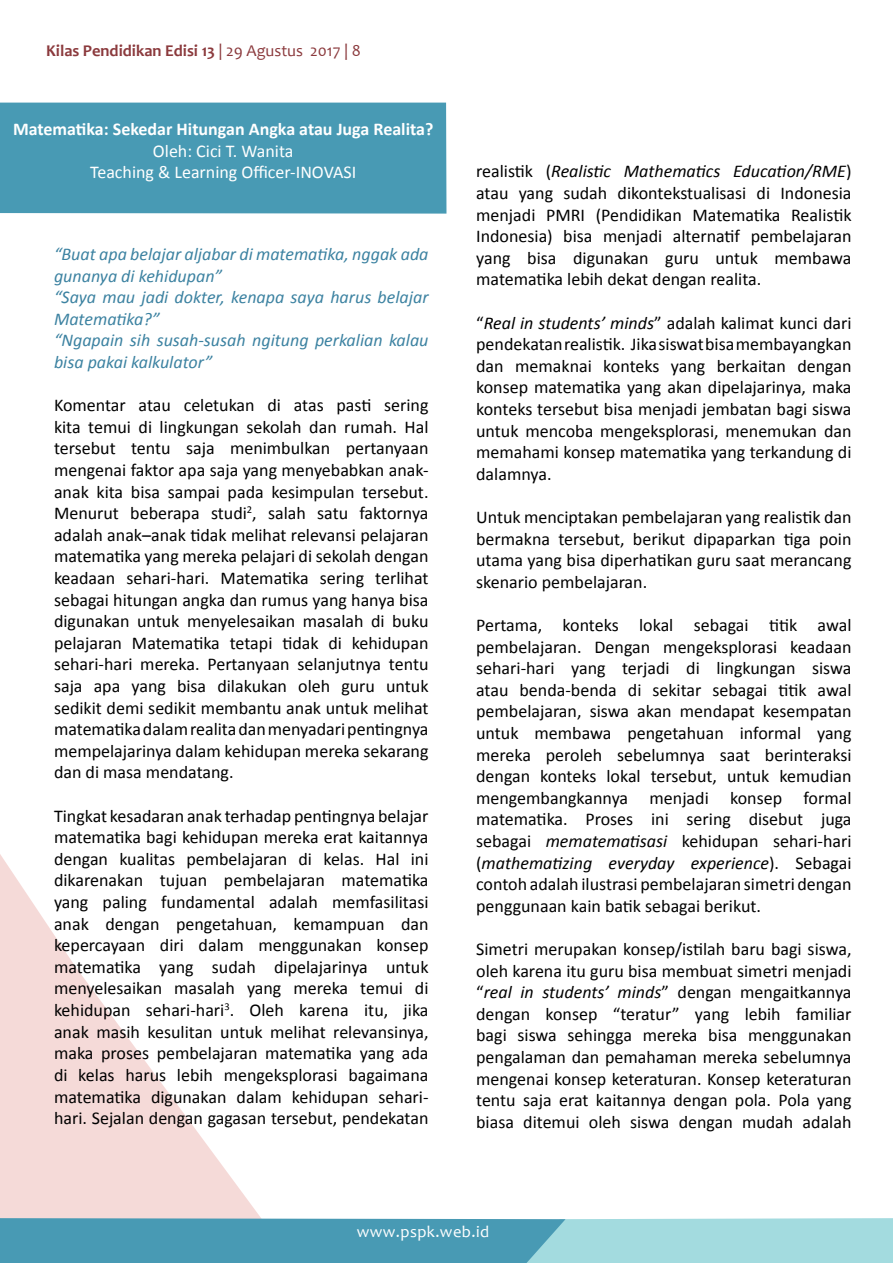
<style>
.page{position:relative;width:893px;height:1263px;background:#fff}
.page>*{position:absolute;margin:0;border:0;box-sizing:border-box;transform-origin:0 0}
.t1{font:18px/21.6px "Calibri";color:#000;text-align:justify}
.t2{font:italic 18px/21.6px "Calibri";color:#3c82a1}
.t3{font:18px/21.6px "Calibri";color:#fff;text-align:center}
.t4{font:700 18px "Calibri";color:#fff}
.t5{font:700 16.5px "Candara";color:#8b3a3d}
.t6{font:16.5px "Candara";letter-spacing:.025em;color:#fff}
.s1{font-weight:400}
.s2{font-style:italic}
</style>
<div class="page">
<div style="left:0;top:103px;width:446px;height:111px;background:#489ab4"></div>
<svg style="left:0;top:855px;width:893px;height:408px"></svg>
<p class="t5" style="left:46px;top:40px;width:316px">Kilas Pendidikan Edisi 13 <span class="s1">| 29 Agustus 2017 | 8</span></p>
<p class="t4" style="left:13px;top:118px;width:422px">Matematika: Sekedar Hitungan Angka atau Juga Realita?</p>
<p class="t3" style="left:90px;top:140px;width:268px">Oleh: Cici T. Wanita<br>Teaching &amp; Learning Officer-INOVASI</p>
<p class="t2" style="left:54px;top:243px;width:376px">“Buat apa belajar aljabar di matematika, nggak ada gunanya di kehidupan”<br>“Saya mau jadi dokter, kenapa saya harus belajar Matematika?”<br>“Ngapain sih susah-susah ngitung perkalian kalau bisa pakai kalkulator”</p>
<p class="t1" style="left:54px;top:394px;width:376px">Komentar atau celetukan di atas pasti sering kita temui di lingkungan sekolah dan rumah. Hal tersebut tentu saja menimbulkan pertanyaan mengenai faktor apa saja yang menyebabkan anak&shy;anak kita bisa sampai pada kesimpulan tersebut.<br>Menurut beberapa studi<sup>2</sup>, salah satu faktornya adalah anak–anak tidak melihat relevansi pelajaran matematika yang mereka pelajari di sekolah dengan keadaan sehari-hari. Matematika sering terlihat sebagai hitungan angka dan rumus yang hanya bisa digunakan untuk menyelesaikan masalah di buku pelajaran Matematika tetapi tidak di kehidupan sehari-hari mereka. Pertanyaan selanjutnya tentu saja apa yang bisa dilakukan oleh guru untuk sedikit demi sedikit membantu anak untuk melihat matematika dalam realita dan menyadari pentingnya mempelajarinya dalam kehidupan mereka sekarang dan di masa mendatang.</p>
<p class="t1" style="left:54px;top:805px;width:376px">Tingkat kesadaran anak terhadap pentingnya belajar matematika bagi kehidupan mereka erat kaitannya dengan kualitas pembelajaran di kelas. Hal ini dikarenakan tujuan pembelajaran matematika yang paling fundamental adalah memfasilitasi anak dengan pengetahuan, kemampuan dan kepercayaan diri dalam menggunakan konsep matematika yang sudah dipelajarinya untuk menyelesaikan masalah yang mereka temui di kehidupan sehari-hari<sup>3</sup>. Oleh karena itu, jika anak masih kesulitan untuk melihat relevansinya, maka proses pembelajaran matematika yang ada di kelas harus lebih mengeksplorasi bagaimana matematika digunakan dalam kehidupan sehari&shy;hari. Sejalan dengan gagasan tersebut, pendekatan</p>
<p class="t1" style="left:476px;top:161px;width:377px">realistik (<span class="s2">Realistic Mathematics Education/RME</span>) atau yang sudah dikontekstualisasi di Indonesia menjadi PMRI (Pendidikan Matematika Realistik Indonesia) bisa menjadi alternatif pembelajaran yang bisa digunakan guru untuk membawa matematika lebih dekat dengan realita.</p>
<p class="t1" style="left:476px;top:312px;width:377px">“<span class="s2">Real in students’ minds</span>” adalah kalimat kunci dari pendekatan realistik. Jika siswat bisa membayangkan dan memaknai konteks yang berkaitan dengan konsep matematika yang akan dipelajarinya, maka konteks tersebut bisa menjadi jembatan bagi siswa untuk mencoba mengeksplorasi, menemukan dan memahami konsep matematika yang terkandung di dalamnya.</p>
<p class="t1" style="left:476px;top:506px;width:377px">Untuk menciptakan pembelajaran yang realistik dan bermakna tersebut, berikut dipaparkan tiga poin utama yang bisa diperhatikan guru saat merancang skenario pembelajaran.</p>
<p class="t1" style="left:476px;top:614px;width:377px">Pertama, konteks lokal sebagai titik awal pembelajaran. Dengan mengeksplorasi keadaan sehari-hari yang terjadi di lingkungan siswa atau benda-benda di sekitar sebagai titik awal pembelajaran, siswa akan mendapat kesempatan untuk membawa pengetahuan informal yang mereka peroleh sebelumnya saat berinteraksi dengan konteks lokal tersebut, untuk kemudian mengembangkannya menjadi konsep formal matematika. Proses ini sering disebut juga sebagai <span class="s2">mematematisasi</span> kehidupan sehari-hari (<span class="s2">mathematizing everyday experience</span>). Sebagai contoh adalah ilustrasi pembelajaran simetri dengan penggunaan kain batik sebagai berikut.</p>
<p class="t1" style="left:476px;top:938px;width:377px">Simetri merupakan konsep/istilah baru bagi siswa, oleh karena itu guru bisa membuat simetri menjadi “<span class="s2">real in students’ minds</span>” dengan mengaitkannya dengan konsep “teratur” yang lebih familiar bagi siswa sehingga mereka bisa menggunakan pengalaman dan pemahaman mereka sebelumnya mengenai konsep keteraturan. Konsep keteraturan tentu saja erat kaitannya dengan pola. Pola yang biasa ditemui oleh siswa dengan mudah adalah</p>
<p class="t6" style="left:357px;top:1221px;width:134px">www.pspk.web.id</p>
</div>
